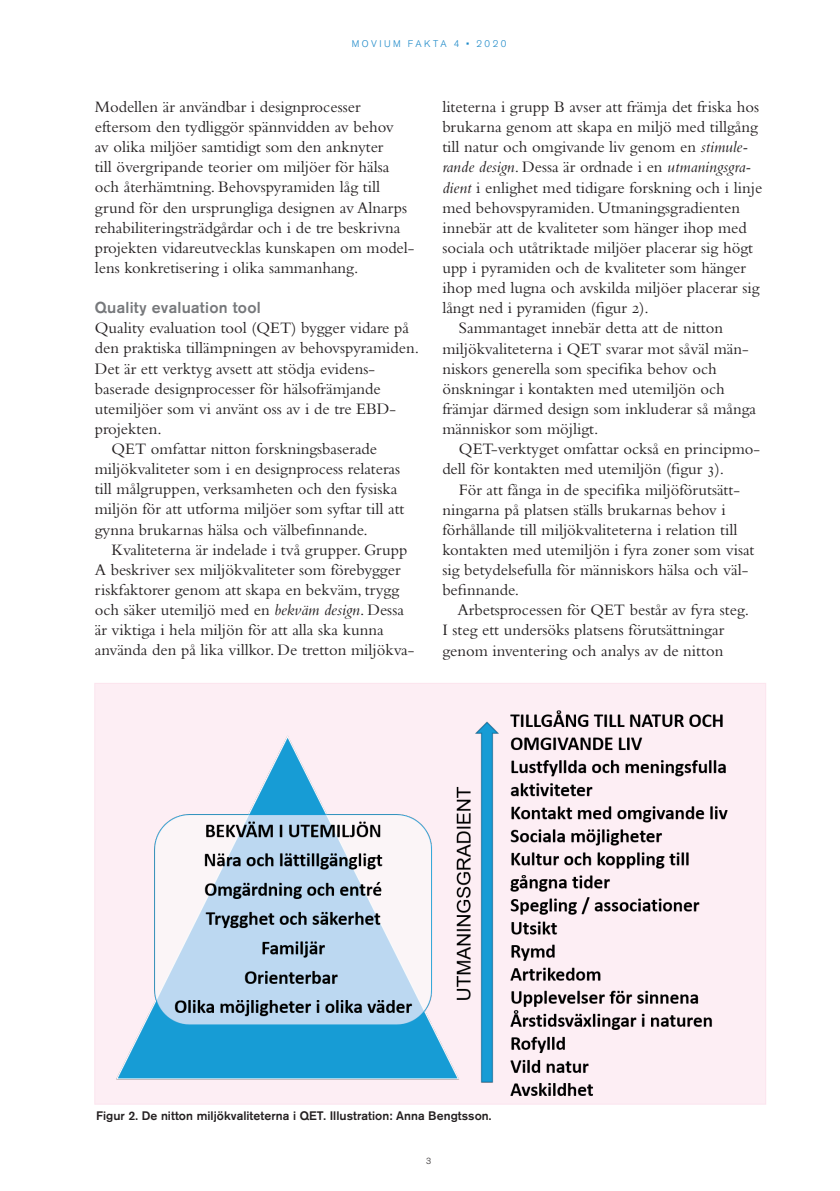
<style>
.page{position:relative;width:840px;height:1191px;background:#fff}
.page>*{position:absolute;margin:0;border:0;box-sizing:border-box;transform-origin:0 0}
.t1{font:16.62px/20.1px "Bembo";color:#231f20}
.t2{font:italic 16.62px "Bembo";color:#231f20}
.t3{font:500 15.75px "Akzidenz Grotesk BQ";letter-spacing:.015em;color:#76787b}
.t4{font:500 12.25px "Akzidenz Grotesk BQ";letter-spacing:.005em;color:#231f20}
.t5{font:300 9.62px "Akzidenz Grotesk BQ";letter-spacing:.26em;color:#1b88c8}
.t6{font:300 8.75px "Akzidenz Grotesk BQ";color:#231f20}
.s1{font-style:italic}
.s2{font-style:normal}
.s3{font-family:"Bembo SC"}
</style>
<div class="page">
<div style="left:95px;top:683px;width:670px;height:421px;background:#fdeef4"></div>
<img style="left:116px;top:710px;width:612px;height:386px">
<p class="t5" style="left:351px;top:38px;width:156px">MOVIUM FAKTA 4 • 2020</p>
<p class="t1" style="left:95px;top:96px;width:321px">Modellen är användbar i designprocesser eftersom den tydliggör spännvidden av behov<br>av olika miljöer samtidigt som den anknyter<br>till övergripande teorier om miljöer för hälsa och återhämtning. Behovspyramiden låg till grund för den ursprungliga designen av Alnarps rehabiliteringsträdgårdar och i de tre beskrivna projekten vidareutvecklas kunskapen om model&shy;lens konkretisering i olika sammanhang.</p>
<p class="t3" style="left:95px;top:298px;width:167px">Quality evaluation tool</p>
<p class="t1" style="left:95px;top:318px;width:316px">Quality evaluation tool (QET) bygger vidare på</p>
<p class="t1" style="left:95px;top:338px;width:326px">den praktiska tillämpningen av behovspyramiden.</p>
<p class="t1" style="left:95px;top:358px;width:282px">Det är ett verktyg avsett att stödja evidens-</p>
<p class="t1" style="left:95px;top:378px;width:287px">baserade designprocesser för hälsofrämjande</p>
<p class="t1" style="left:95px;top:398px;width:301px">utemiljöer som vi använt oss av i de tre EBD-</p>
<p class="t1" style="left:95px;top:418px;width:68px">projekten.</p>
<p class="t1" style="left:111px;top:438px;width:267px">QET omfattar nitton forskningsbaserade</p>
<p class="t1" style="left:95px;top:459px;width:307px">miljökvaliteter som i en designprocess relateras</p>
<p class="t1" style="left:95px;top:479px;width:304px">till målgruppen, verksamheten och den fysiska</p>
<p class="t1" style="left:95px;top:499px;width:311px">miljön för att utforma miljöer som syftar till att</p>
<p class="t1" style="left:95px;top:519px;width:274px">gynna brukarnas hälsa och välbefinnande.</p>
<p class="t1" style="left:111px;top:539px;width:297px">Kvaliteterna är indelade i två grupper. Grupp</p>
<p class="t1" style="left:95px;top:559px;width:307px">A beskriver sex miljökvaliteter som förebygger</p>
<p class="t1" style="left:95px;top:579px;width:306px">riskfaktorer genom att skapa en bekväm, trygg</p>
<p class="t1" style="left:95px;top:600px;width:310px">och säker utemiljö med en <span class="s1">bekväm design</span>. Dessa</p>
<p class="t1" style="left:95px;top:620px;width:290px">är viktiga i hela miljön för att alla ska kunna</p>
<p class="t1" style="left:95px;top:640px;width:321px">använda den på lika villkor. De tretton miljökva-</p>
<p class="t1" style="left:442px;top:96px;width:318px">liteterna i grupp B avser att främja det friska hos</p>
<p class="t1" style="left:442px;top:117px;width:317px">brukarna genom att skapa en miljö med tillgång</p>
<p class="t1" style="left:442px;top:137px;width:307px">till natur och omgivande liv genom en <span class="s1">stimule-</span></p>
<p class="t2" style="left:442px;top:157px;width:310px">rande design<span class="s2">. Dessa är ordnade i en</span> utmaningsgra-</p>
<p class="t1" style="left:442px;top:177px;width:321px"><span class="s1">dient</span> i enlighet med tidigare forskning och i linje</p>
<p class="t1" style="left:442px;top:197px;width:299px">med behovspyramiden. Utmaningsgradienten</p>
<p class="t1" style="left:442px;top:217px;width:306px">innebär att de kvaliteter som hänger ihop med</p>
<p class="t1" style="left:442px;top:237px;width:312px">sociala och utåtriktade miljöer placerar sig högt</p>
<p class="t1" style="left:442px;top:257px;width:305px">upp i pyramiden och de kvaliteter som hänger</p>
<p class="t1" style="left:442px;top:278px;width:318px">ihop med lugna och avskilda miljöer placerar sig</p>
<p class="t1" style="left:442px;top:298px;width:208px">långt ned i pyramiden (figur <span class="s3">2</span>).</p>
<p class="t1" style="left:459px;top:318px;width:265px">Sammantaget innebär detta att de nitton</p>
<p class="t1" style="left:442px;top:338px;width:308px">miljökvaliteterna i QET svarar mot såväl män-</p>
<p class="t1" style="left:442px;top:358px;width:276px">niskors generella som specifika behov och</p>
<p class="t1" style="left:442px;top:378px;width:284px">önskningar i kontakten med utemiljön och</p>
<p class="t1" style="left:442px;top:398px;width:315px">främjar därmed design som inkluderar så många</p>
<p class="t1" style="left:442px;top:419px;width:157px">människor som möjligt.</p>
<p class="t1" style="left:459px;top:439px;width:302px">QET-verktyget omfattar också en principmo-</p>
<p class="t1" style="left:442px;top:459px;width:283px">dell för kontakten med utemiljön (figur <span class="s3">3</span>).</p>
<p class="t1" style="left:459px;top:479px;width:282px">För att fånga in de specifika miljöförutsätt-</p>
<p class="t1" style="left:442px;top:499px;width:285px">ningarna på platsen ställs brukarnas behov i</p>
<p class="t1" style="left:442px;top:519px;width:296px">förhållande till miljökvaliteterna i relation till</p>
<p class="t1" style="left:442px;top:539px;width:313px">kontakten med utemiljön i fyra zoner som visat</p>
<p class="t1" style="left:442px;top:559px;width:307px">sig betydelsefulla för människors hälsa och väl-</p>
<p class="t1" style="left:442px;top:580px;width:78px">befinnande.</p>
<p class="t1" style="left:457px;top:600px;width:293px">Arbetsprocessen för QET består av fyra steg.</p>
<p class="t1" style="left:442px;top:620px;width:283px">I steg ett undersöks platsens förutsättningar</p>
<p class="t1" style="left:442px;top:640px;width:282px">genom inventering och analys av de nitton</p>
<p class="t4" style="left:96px;top:1109px;width:396px">Figur 2. De nitton miljökvaliteterna i QET. Illustration: Anna Bengtsson.</p>
<p class="t6" style="left:426px;top:1156px;width:7px">3</p>
</div>
